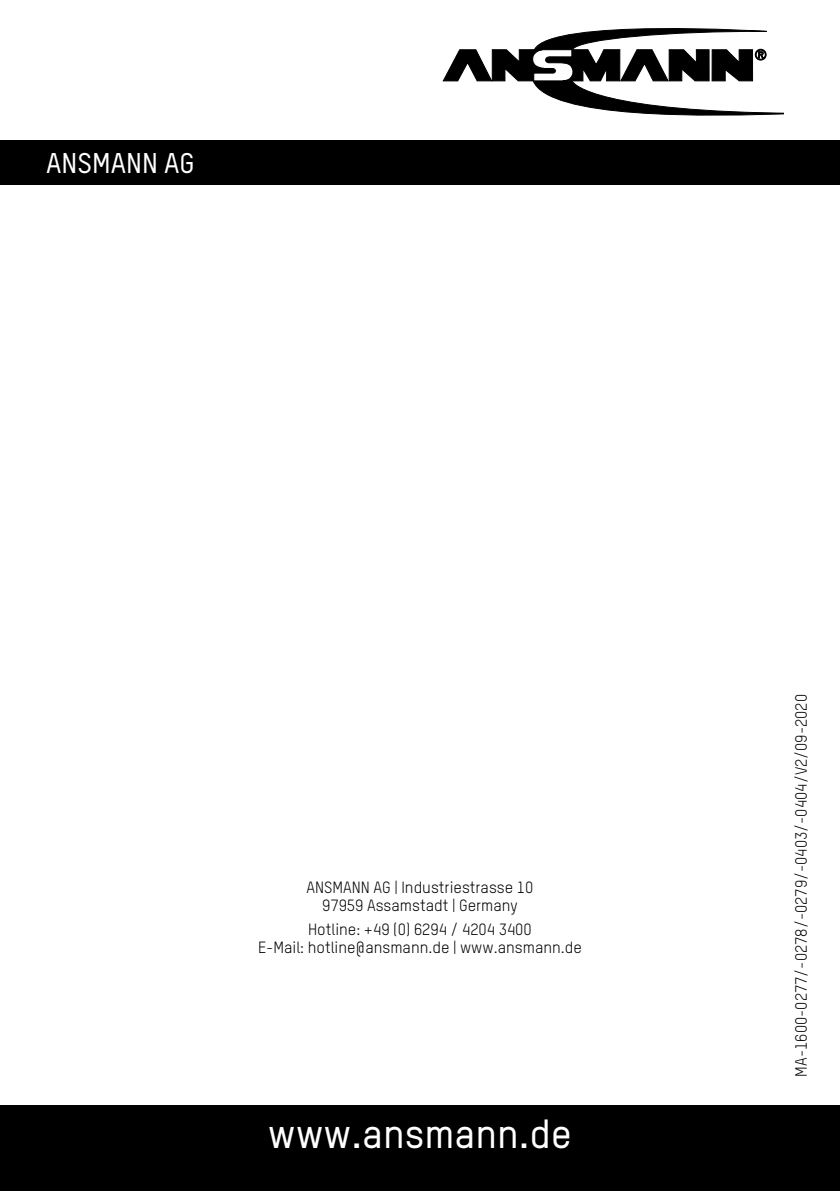
<style>
.page{position:relative;width:840px;height:1191px;background:#fff}
.page>*{position:absolute;margin:0;border:0;box-sizing:border-box;transform-origin:0 0}
.t1{font:500 40px "TSTARPRO";color:#fff}
.t2{font:500 28px "TSTARPRO";color:#fff}
.t3{font:16px/18px "TSTARPRO";color:#000;text-align:center}
</style>
<div class="page">
<div style="left:0;top:1106px;width:839px;height:85px;background:#000"></div>
<svg style="left:443px;top:28px;width:339px;height:88px"></svg>
<div style="left:0;top:140px;width:839px;height:45px;background:#000"></div>
<h2 class="t2" style="left:46px;top:146px;width:150px">ANSMANN AG</h2>
<p class="t3" style="left:306px;top:878px;width:228px">ANSMANN AG | Industriestrasse 10<br>97959 Assamstadt | Germany</p>
<p class="t3" style="left:258px;top:919px;width:325px">Hotline: +49 (0) 6294 / 4204 3400<br>E-Mail: hotline@ansmann.de | www.ansmann.de</p>
<h1 class="t1" style="left:268px;top:1109px;width:305px">www.ansmann.de</h1>
<p class="t3" style="left:791px;top:1076px;width:384px;rotate:-90deg">MA-1600-0277/-0278/-0279/-0403/-0404/V2/09-2020</p>
</div>
